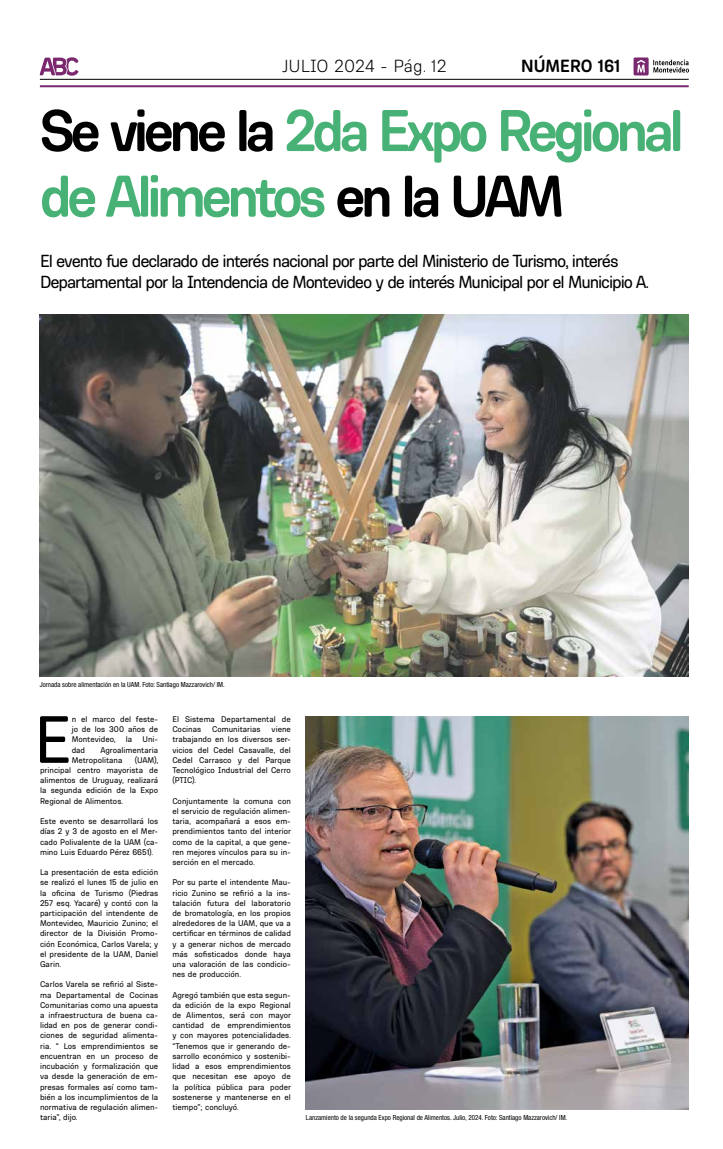
<style>
.page{position:relative;width:723px;height:1149px;background:#fff}
.page>*{position:absolute;margin:0;border:0;box-sizing:border-box;transform-origin:0 0}
.t1{font:68.5px "Ciudadana";color:#000}
.t2{font:700 60px/65.6px "Ciudadana";letter-spacing:-.08em;color:#48b276}
.t3{font:18px/20.4px "Ciudadana";letter-spacing:-.06em;color:#000}
.t4{font:300 18px "Ciudadana";color:#000}
.t5{font:700 18px "Ciudadana";color:#000}
.t6{font:8.5px/10.2px "Ciudadana";color:#000;text-align:justify}
.t7{font:condensed 7px "Helvetica Neue LT Std";color:#000}
.s1{color:#000}
</style>
<div class="page">
<hr style="left:40px;top:79px;width:649px;height:1px;background:#000">
<hr style="left:40px;top:85px;width:649px;height:2px;background:#7a296f">
<svg style="left:40px;top:57px;width:39px;height:19px"></svg>
<svg style="left:633px;top:57px;width:56px;height:18px"></svg>
<img style="left:40px;top:315px;width:649px;height:361px">
<img style="left:305px;top:716px;width:384px;height:393px">
<h3 class="t4" style="left:282px;top:56px;width:166px">JULIO 2024 - Pág. 12</h3>
<h3 class="t5" style="left:521px;top:55px;width:101px">NÚMERO 161</h3>
<h2 class="t2" style="left:40px;top:96px;width:646px"><span class="s1">Se viene la</span> 2da Expo Regional de Alimentos <span class="s1">en la UAM</span></h2>
<h3 class="t3" style="left:40px;top:250px;width:611px">El evento fue declarado de interés nacional por parte del Ministerio de Turismo, interés<br>Departamental por la Intendencia de Montevideo y de interés Municipal por el Municipio A.</h3>
<p class="t7" style="left:40px;top:679px;width:187px">Jornada sobre alimentación en la UAM. Foto: Santiago Mazzarovich/ IM.</p>
<h1 class="t1" style="left:34px;top:699px;width:39px">E</h1>
<p class="t6" style="left:72px;top:713px;width:88px">n el marco del feste&shy;jo de los 300 años de Montevideo, la Uni&shy;dad</p>
<p class="t6" style="left:72px;top:744px;width:88px;text-indent:29px">Agroalimentaria<br>Metropolitana</p>
<p class="t6" style="left:40px;top:754px;width:120px;text-indent:95px">(UAM), principal centro mayorista de alimentos de Uruguay, realizará la segunda edición de la Expo Regional de Alimentos.</p>
<p class="t6" style="left:40px;top:815px;width:120px">Este evento se desarrollará los días 2 y 3 de agosto en el Mer&shy;cado Polivalente de la UAM (ca&shy;mino Luis Eduardo Pérez 6651).</p>
<p class="t6" style="left:40px;top:866px;width:120px">La presentación de esta edición se realizó el lunes 15 de julio en la oficina de Turismo (Piedras 257 esq. Yacaré) y contó con la participación del intendente de Montevideo, Mauricio Zunino; el director de la División Promo&shy;ción Económica, Carlos Varela; y el presidente de la UAM, Daniel Garin.</p>
<p class="t6" style="left:40px;top:978px;width:120px">Carlos Varela se refirió al Siste&shy;ma Departamental de Cocinas Comunitarias como una apuesta a infraestructura de buena ca&shy;lidad en pos de generar condi&shy;ciones de seguridad alimenta&shy;ria. “ Los emprendimientos se encuentran en un proceso de incubación y formalización que va desde la generación de em&shy;presas formales así como tam&shy;bién a los incumplimientos de la normativa de regulación alimen&shy;taria”, dijo.</p>
<p class="t6" style="left:172px;top:713px;width:120px">El Sistema Departamental de<br>Cocinas</p>
<p class="t6" style="left:212px;top:723px;width:50px">Comunitarias</p>
<p class="t6" style="left:172px;top:723px;width:120px;text-indent:99px">viene trabajando en los diversos ser&shy;vicios del Cedel Casavalle, del Cedel Carrasco y del Parque Tecnológico Industrial del Cerro (PTIC).</p>
<p class="t6" style="left:172px;top:795px;width:120px">Conjuntamente la comuna con el servicio de regulación alimen&shy;taria, acompañará a esos em&shy;prendimientos tanto del interior como de la capital, a que gene&shy;ren mejores vínculos para su in&shy;serción en el mercado.</p>
<p class="t6" style="left:172px;top:876px;width:120px">Por su parte el intendente Mau&shy;ricio Zunino se refirió a la ins&shy;talación futura del laboratorio de bromatología, en los propios alrededores de la UAM, que va a certificar en términos de calidad y a generar nichos de mercado más sofisticados donde haya una valoración de las condicio&shy;nes de producción.</p>
<p class="t6" style="left:172px;top:989px;width:120px">Agregó también que esta segun&shy;da edición de la expo Regional de Alimentos, será con mayor cantidad de emprendimientos y con mayores potencialidades. “Tenemos que ir generando de&shy;sarrollo económico y sostenibi&shy;lidad a esos emprendimientos que necesitan ese apoyo de la política pública para poder sostenerse y mantenerse en el tiempo”; concluyó.</p>
<p class="t7" style="left:306px;top:1112px;width:263px">Lanzamiento de la segunda Expo Regional de Alimentos. Julio, 2024. Foto: Santiago Mazzarovich/ IM.</p>
</div>
